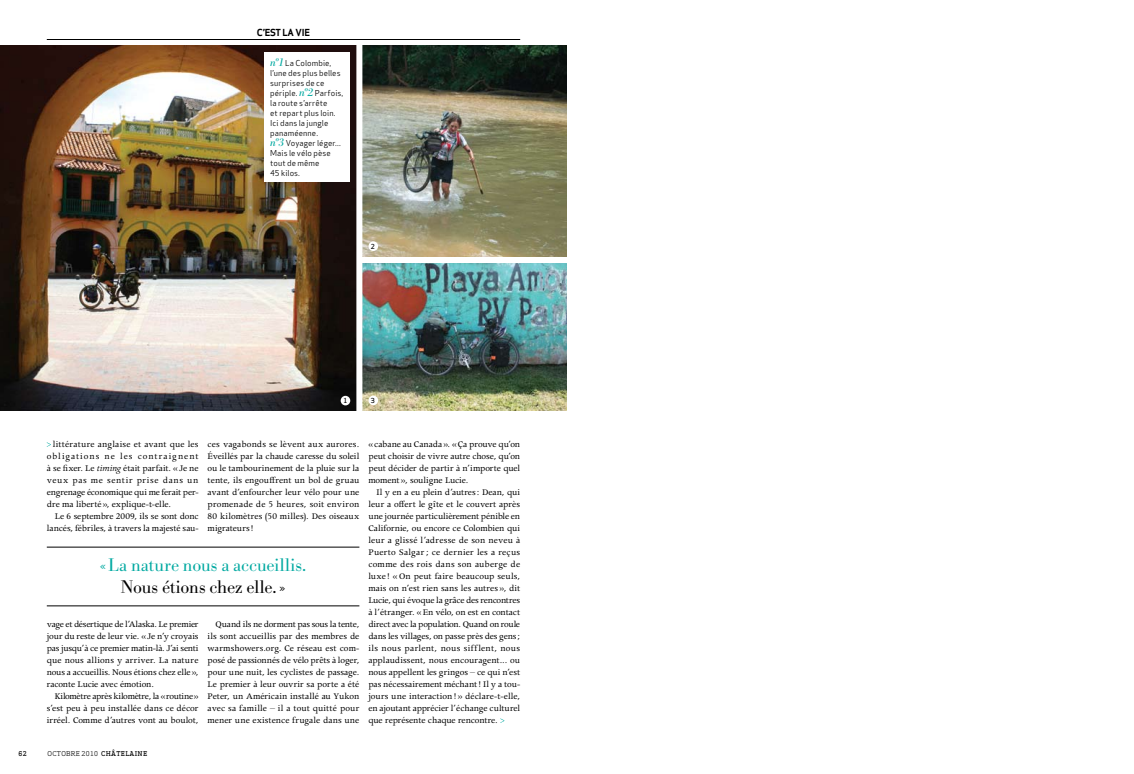
<style>
.page{position:relative;width:1134px;height:774px;background:#fff}
.page>*{position:absolute;margin:0;border:0;box-sizing:border-box;transform-origin:0 0}
.t1{font:300 18px "Berth Bodoni Pro";letter-spacing:.005em;color:#00a9a1}
.t2{font:300 18px "Berth Bodoni Pro";letter-spacing:-.01em;color:#000}
.t3{font:9.8px/12px "Apollo MT Std";letter-spacing:-.005em;color:#000;text-align:justify}
.t4{font:700 9.5px "Apex Sans";letter-spacing:-.015em;color:#000}
.t5{font:8px/10px "Apex Sans";letter-spacing:.005em;color:#000}
.t6{font:500 6.7px "Apex Sans";color:#000}
.t7{font:6.5px "Apex Serif";letter-spacing:.05em;color:#000}
.t8{font:500 6.5px "Apex Serif";color:#000}
.s1{font-family:"Berth Bodoni Pro";font-style:italic;font-size:11px;color:#00a9a1}
.s2{font-style:italic}
.s3{font-weight:500}
</style>
<div class="page">
<hr style="left:47px;top:547px;width:312px;height:1px;background:#000">
<hr style="left:47px;top:606px;width:312px;height:1px;background:#000">
<svg style="left:47px;top:442px;width:4px;height:5px"></svg>
<svg style="left:500px;top:718px;width:4px;height:5px"></svg>
<img style="left:0;top:46px;width:356px;height:365px">
<img style="left:362px;top:46px;width:205px;height:211px">
<img style="left:362px;top:263px;width:205px;height:148px">
<div style="left:264px;top:52px;width:85px;height:130px;background:#fff"></div>
<div style="left:341px;top:396px;width:9px;height:9px;background:#fff;border-radius:50%"></div>
<div style="left:369px;top:396px;width:9px;height:9px;background:#fff;border-radius:50%"></div>
<div style="left:369px;top:241px;width:9px;height:10px;background:#fff;border-radius:50%"></div>
<hr style="left:47px;top:39px;width:473px;height:1px;background:#000">
<p class="t4" style="left:257px;top:27px;width:55px">C’EST LA VIE</p>
<p class="t5" style="left:270px;top:58px;width:75px"><span class="s1">nº1</span> La Colombie, l’une des plus belles surprises de ce périple. <span class="s1">nº2</span> Parfois, la route s’arrête<br>et repart plus loin.<br>I ci dans la jungle panaméenne.<br><span class="s1">nº3</span> Voyager léger...<br>Mais le vélo pèse tout de même<br>45 kilos.</p>
<p class="t6" style="left:371px;top:240px;width:6px">2</p>
<p class="t6" style="left:343px;top:395px;width:6px">1</p>
<p class="t6" style="left:371px;top:395px;width:6px">3</p>
<p class="t3" style="left:47px;top:439px;width:153px;text-indent:6px">littérature anglaise et avant que les obligations ne les contraignent à se fixer. Le <span class="s2">timing</span> était parfait. «Je ne veux pas me sentir prise dans un engrenage économique qui me ferait per&shy;dre ma liberté», explique-t-elle.</p>
<p class="t3" style="left:47px;top:511px;width:153px;text-align:right">Le 6 septembre 2009, ils se sont donc lancés, fébriles, à travers la majesté sau-</p>
<p class="t3" style="left:208px;top:439px;width:153px">ces vagabonds se lèvent aux aurores.<br>Éveillés par la chaude caresse du soleil ou le tambourinement de la pluie sur la tente, ils engouffrent un bol de gruau avant d’enfourcher leur vélo pour une promenade de 5 heures, soit environ 80 kilomètres (50 milles). Des oiseaux migrateurs!</p>
<h1 class="t1" style="left:100px;top:553px;width:208px">« La nature nous a accueillis.</h1>
<h1 class="t2" style="left:121px;top:575px;width:166px">Nous étions chez elle.»</h1>
<p class="t3" style="left:47px;top:619px;width:153px">vage et désertique de l’Alaska. Le premier jour du reste de leur vie. «Je n’y croyais pas jusqu’à ce premier matin-là. J’ai senti que nous allions y arriver. La nature nous a accueillis. Nous étions chez elle», raconte Lucie avec émotion.</p>
<p class="t3" style="left:47px;top:691px;width:153px;text-indent:8px">Kilomètre après kilomètre, la «routine» s’est peu à peu installée dans ce décor irréel. Comme d’autres vont au boulot,</p>
<p class="t3" style="left:208px;top:619px;width:153px;text-indent:8px">Quand ils ne dorment pas sous la tente, ils sont accueillis par des membres de warmshowers.org. Ce réseau est com&shy;posé de passionnés de vélo prêts à loger, pour une nuit, les cyclistes de passage.<br>Le premier à leur ouvrir sa porte a été Peter, un Américain installé au Yukon avec sa famille – il a tout quitté pour mener une existence frugale dans une</p>
<p class="t3" style="left:368px;top:439px;width:153px">«cabane au Canada». «Ça prouve qu’on peut choisir de vivre autre chose, qu’on peut décider de partir à n’importe quel moment», souligne Lucie.</p>
<p class="t3" style="left:368px;top:487px;width:153px;text-indent:8px">Il y en a eu plein d’autres: Dean, qui leur a offert le gîte et le couvert après une journée particulièrement pénible en Californie, ou encore ce Colombien qui leur a glissé l’adresse de son neveu à Puerto Salgar; ce dernier les a reçus comme des rois dans son auberge de luxe ! «On peut faire beaucoup seuls, mais on n’est rien sans les autres », dit Lucie, qui évoque la grâce des rencontres à l’étranger. «En vélo, on est en contact direct avec la population. Quand on roule dans les villages, on passe près des gens; ils nous parlent, nous sifflent, nous applaudissent, nous encouragent... ou nous appellent les gringos – ce qui n’est pas nécessairement méchant! Il y a tou&shy;jours une interaction ! » déclare-t-elle, en ajoutant apprécier l’échange culturel que représente chaque rencontre.</p>
<p class="t8" style="left:19px;top:750px;width:10px">62</p>
<p class="t7" style="left:48px;top:750px;width:101px">OCTOBRE 2010 <span class="s3">CHÂTELAINE</span></p>
</div>
